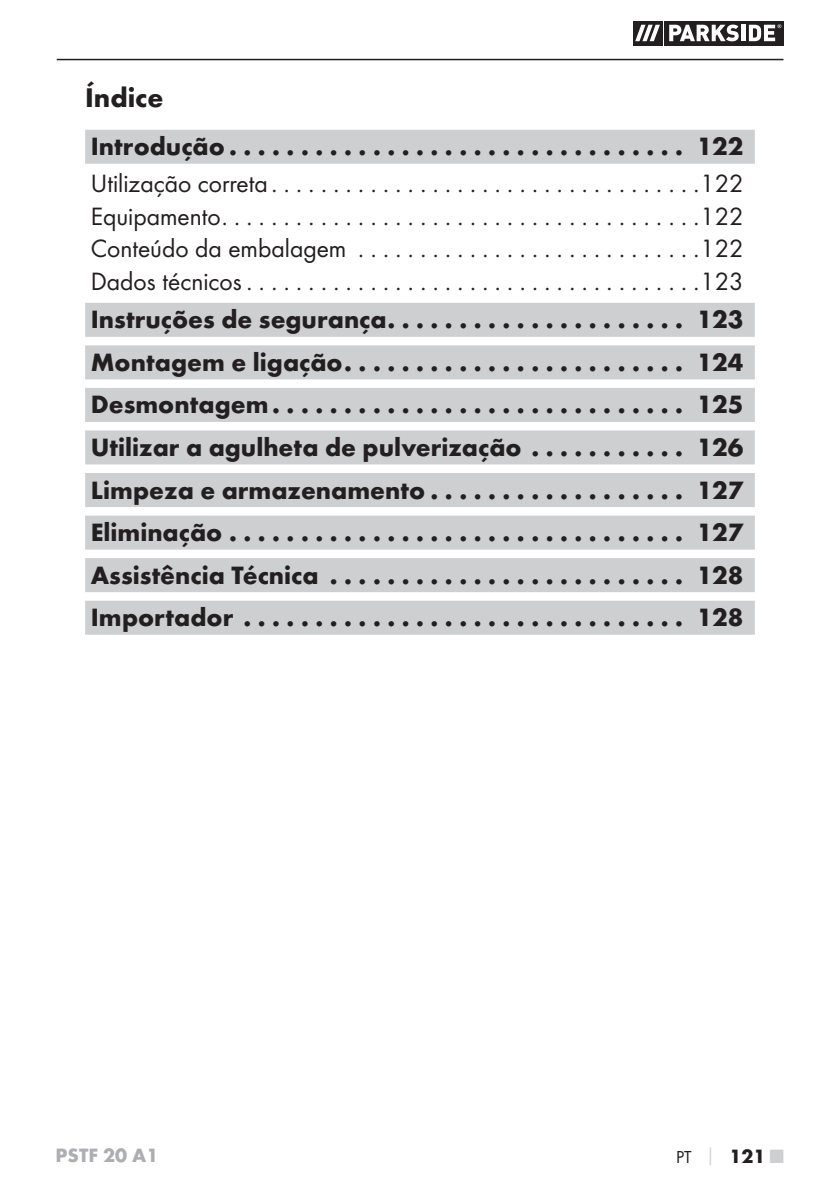
<style>
.page{position:relative;width:840px;height:1191px;background:#fff}
.page>*{position:absolute;margin:0;border:0;box-sizing:border-box;transform-origin:0 0}
.t1{font:700 28px "Futura";color:#231f20}
.t2{font:700 26px/42.6px "Futura";color:#231f20;text-align:justify}
.t3{font:26px/32.6px "Futura Boo";color:#231f20;text-align:justify}
.t4{font:700 20px "Futura";color:#adaeb2}
.t5{font:700 20px "Futura";color:#231f20}
.s1{font-family:"Futura Boo";font-weight:400;font-size:18px}
.s2{font-size:18px;color:#cecfd1}
.s3{color:#cecfd1}
</style>
<div class="page">
<hr style="left:57px;top:59px;width:726px;height:1px;background:#231f20">
<svg style="left:633px;top:21px;width:28px;height:24px"></svg>
<div style="left:663px;top:21px;width:120px;height:24px;background:#231f20"></div>
<svg style="left:635px;top:25px;width:24px;height:16px"></svg>
<svg style="left:669px;top:25px;width:69px;height:16px"></svg>
<hr style="left:741px;top:25px;width:4px;height:16px;background:#fff">
<svg style="left:748px;top:24px;width:33px;height:17px"></svg>
<div style="left:85px;top:130px;width:669px;height:34px;background:#cecfd1"></div>
<div style="left:85px;top:303px;width:669px;height:34px;background:#cecfd1"></div>
<div style="left:85px;top:345px;width:669px;height:34px;background:#cecfd1"></div>
<div style="left:85px;top:388px;width:669px;height:34px;background:#cecfd1"></div>
<div style="left:85px;top:430px;width:669px;height:34px;background:#cecfd1"></div>
<div style="left:85px;top:473px;width:669px;height:34px;background:#cecfd1"></div>
<div style="left:85px;top:515px;width:669px;height:34px;background:#cecfd1"></div>
<div style="left:85px;top:558px;width:669px;height:34px;background:#cecfd1"></div>
<div style="left:85px;top:600px;width:669px;height:34px;background:#cecfd1"></div>
<p class="t1" style="left:85px;top:87px;width:80px">Índice</p>
<p class="t2" style="left:91px;top:127px;width:653px">Introdução ................................ 122</p>
<p class="t3" style="left:91px;top:168px;width:653px">Utilização correta ...................................122<br>Equipamento .......................................122<br>Conteúdo da embalagem ............................122<br>Dados técnicos .....................................123</p>
<p class="t2" style="left:91px;top:301px;width:653px">Instruções de segurança ..................... 123<br>Montagem e ligação ........................ 124<br>Desmontagem ............................. 125<br>Utilizar a agulheta de pulverização . . . . . . . . . . . 126<br>Limpeza e armazenamento . . . . . . . . . . . . . . . . . . 127<br>Eliminação ................................ 127<br>Assistência Técnica ......................... 128<br>Importador ............................... 128</p>
<p class="t4" style="left:56px;top:1147px;width:104px">PSTF 20 A1</p>
<p class="t5" style="left:675px;top:1148px;width:109px"><span class="s1">PT</span> <span class="s2">│</span> 121 <span class="s3">■</span></p>
</div>
